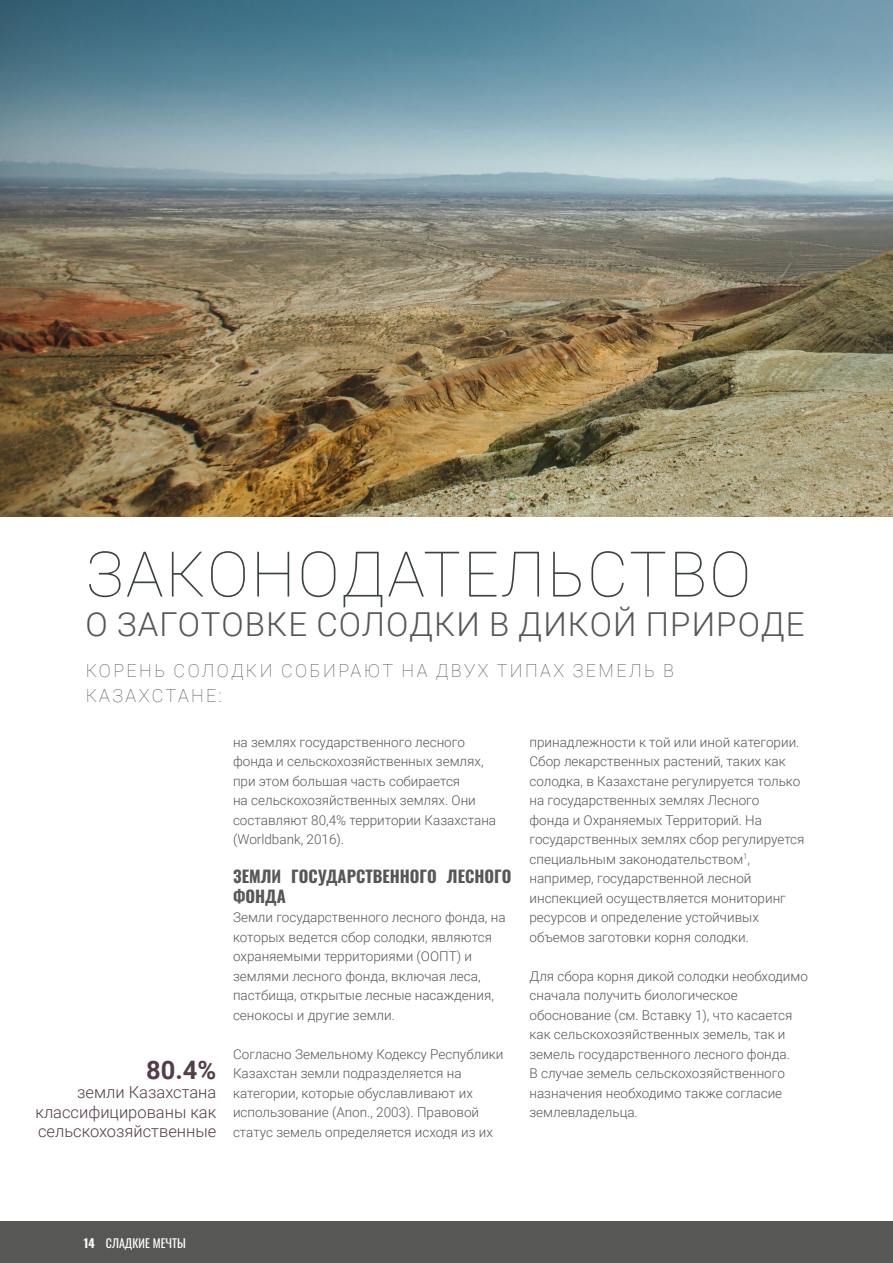
<style>
.page{position:relative;width:893px;height:1263px;background:#fff}
.page>*{position:absolute;margin:0;border:0;box-sizing:border-box;transform-origin:0 0}
.t1{font:100 63px "Roboto";letter-spacing:.035em;color:#3b4341}
.t2{font:300 33px "Roboto";letter-spacing:.035em;color:#575756}
.t3{font:700 25.5px "Roboto";color:#543d4b}
.t4{font:100 18px/25.5px "Roboto";letter-spacing:.135em;color:#192522}
.t5{font:300 16.5px/19.5px "Roboto";color:#543d4b;text-align:justify}
.t6{font:700 16.5px/19.5px "Oswald";color:#575756}
.t7{font:300 13.5px/19.5px "Roboto";color:#575756}
.t8{font:12px "Oswald";color:#fff}
.s1{font-weight:700}
</style>
<div class="page">
<div style="left:0;top:1221px;width:893px;height:42px;background:#575756"></div>
<img style="left:0;top:0;width:893px;height:516px">
<p class="t1" style="left:86px;top:530px;width:667px">ЗАКОНОДАТЕЛЬСТВО</p>
<p class="t2" style="left:86px;top:601px;width:720px">О ЗАГОТОВКЕ СОЛОДКИ В ДИКОЙ ПРИРОДЕ</p>
<h3 class="t4" style="left:85px;top:657px;width:590px">КОРЕНЬ СОЛОДКИ СОБИРАЮТ НА ДВУХ ТИПАХ ЗЕМЕЛЬ В<br>КАЗАХСТАНЕ:</h3>
<p class="t7" style="left:233px;top:732px;width:265px">на землях государственного лесного фонда и сельскохозяйственных землях, при этом большая часть собирается<br>на сельскохозяйственных землях. Они составляют 80,4% территории Казахстана (Worldbank, 2016).</p>
<p class="t6" style="left:233px;top:868px;width:280px">ЗЕМЛИ ГОСУДАРСТВЕННОГО ЛЕСНОГО<br>ФОНДА</p>
<p class="t7" style="left:233px;top:907px;width:274px">Земли государственного лесного фонда, на которых ведется сбор солодки, являются охраняемыми территориями (ООПТ) и землями лесного фонда, включая леса, пастбища, открытые лесные насаждения, сенокосы и другие земли.</p>
<p class="t7" style="left:233px;top:1044px;width:272px">Согласно Земельному Кодексу Республики Казахстан земли подразделяется на категории, которые обуславливают их использование (Anon., 2003). Правовой статус земель определяется исходя из их</p>
<p class="t7" style="left:529px;top:732px;width:272px">принадлежности к той или иной категории.</p>
<p class="t7" style="left:529px;top:751px;width:277px">Сбор лекарственных растений, таких как солодка, в Казахстане регулируется только на государственных землях Лесного<br>фонда и Охраняемых Территорий. На государственных землях сбор регулируется специальным законодательством<sup>1</sup>, например, государственной лесной инспекцией осуществляется мониторинг ресурсов и определение устойчивых объемов заготовки корня солодки.</p>
<p class="t7" style="left:529px;top:966px;width:280px">Для сбора корня дикой солодки необходимо сначала получить биологическое обоснование (см. Вставку 1), что касается как сельскохозяйственных земель, так и земель государственного лесного фонда.<br>В случае земель сельскохозяйственного назначения необходимо также согласие землевладельца.</p>
<p class="t3" style="left:146px;top:1052px;width:72px">80.4%</p>
<p class="t5" style="left:35px;top:1082px;width:182px;text-indent:42px">земли Казахстана классифицированы как сельскохозяйственные</p>
<p class="t8" style="left:84px;top:1233px;width:103px"><span class="s1">14</span> СЛАДКИЕ МЕЧТЫ</p>
</div>
